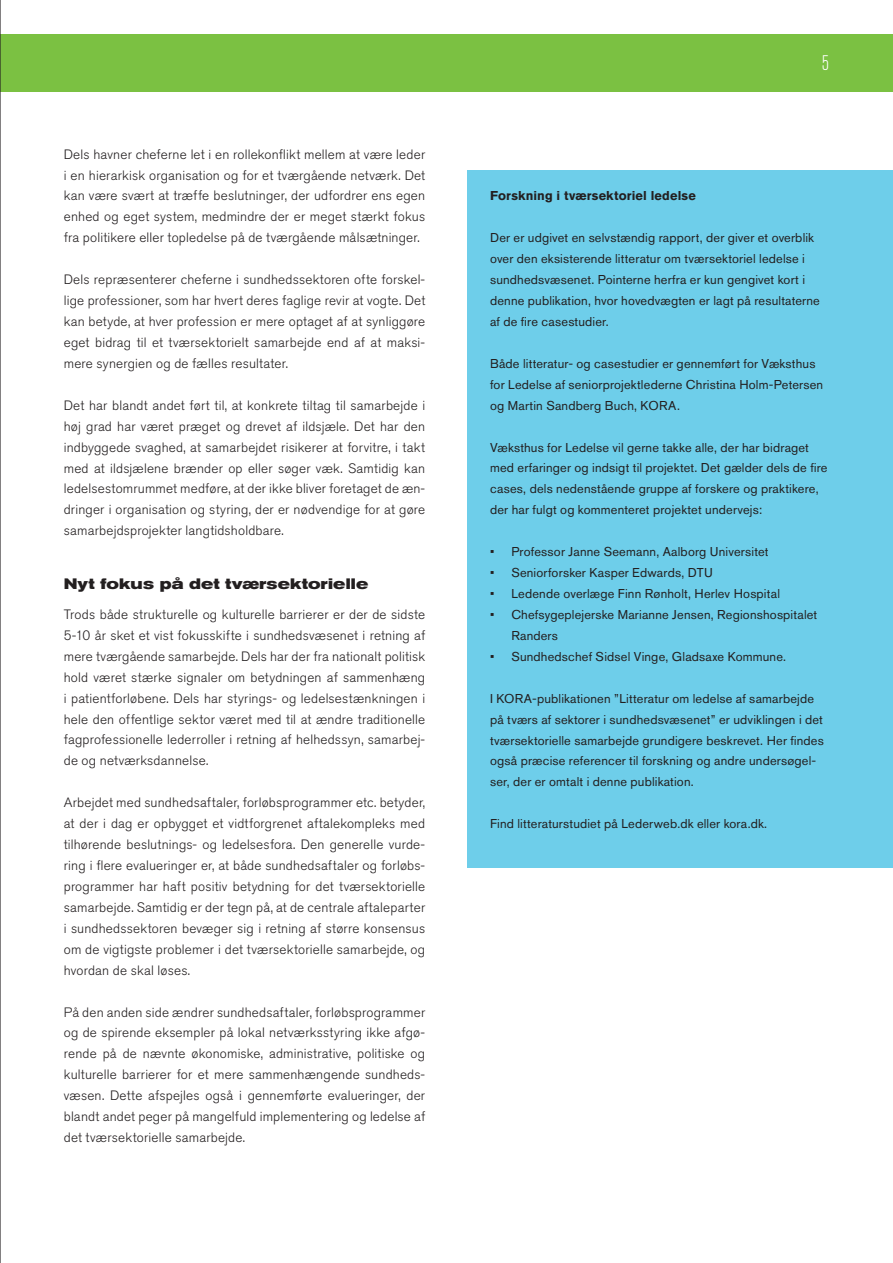
<style>
.page{position:relative;width:893px;height:1263px;background:#fff}
.page>*{position:absolute;margin:0;border:0;box-sizing:border-box;transform-origin:0 0}
.t1{font:300 condensed 21px "Akzidenz Grotesk BE";color:#fff}
.t2{font:700 expanded 15px "Akzidenz Grotesk BE";letter-spacing:.015em;color:#231f20}
.t3{font:300 13.5px/20.9px "Akzidenz Grotesk BE";letter-spacing:.015em;color:#231f20;text-align:justify}
.t4{font:12.75px/20.9px "Akzidenz Grotesk BE";letter-spacing:.015em;color:#231f20}
.t5{font:700 12.75px "Akzidenz Grotesk BE";letter-spacing:.015em;color:#231f20}
</style>
<div class="page">
<div style="left:468px;top:170px;width:425px;height:697px;background:#6eceea"></div>
<div style="left:0;top:34px;width:893px;height:57px;background:#7bc142"></div>
<hr style="left:0;top:0;width:1px;height:1263px;background:#231f20">
<p class="t3" style="left:64px;top:144px;width:363px">Dels havner cheferne let i en rollekonflikt mellem at være leder i en hierarkisk organisation og for et tværgående netværk. Det kan være svært at træffe beslutninger, der udfordrer ens egen enhed og eget system, medmindre der er meget stærkt fokus fra politikere eller topledelse på de tværgående målsætninger.</p>
<p class="t3" style="left:64px;top:269px;width:363px">Dels repræsenterer cheferne i sundhedssektoren ofte forskel&shy;lige professioner, som har hvert deres faglige revir at vogte. Det kan betyde, at hver profession er mere optaget af at synliggøre eget bidrag til et tværsektorielt samarbejde end af at maksi&shy;mere synergien og de fælles resultater.</p>
<p class="t3" style="left:64px;top:395px;width:363px">Det har blandt andet ført til, at konkrete tiltag til samarbejde i høj grad har været præget og drevet af ildsjæle. Det har den indbyggede svaghed, at samarbejdet risikerer at forvitre, i takt med at ildsjælene brænder op eller søger væk. Samtidig kan ledelsestomrummet medføre, at der ikke bliver foretaget de æn&shy;dringer i organisation og styring, der er nødvendige for at gøre samarbejdsprojekter langtidsholdbare.</p>
<p class="t2" style="left:64px;top:575px;width:306px">Nyt fokus på det tværsektorielle</p>
<p class="t3" style="left:64px;top:604px;width:363px">Trods både strukturelle og kulturelle barrierer er der de sidste 5-10 år sket et vist fokusskifte i sundhedsvæsenet i retning af mere tværgående samarbejde. Dels har der fra nationalt politisk hold været stærke signaler om betydningen af sammenhæng i patientforløbene. Dels har styrings- og ledelsestænkningen i hele den offentlige sektor været med til at ændre traditionelle fagprofessionelle lederroller i retning af helhedssyn, samarbej&shy;de og netværksdannelse.</p>
<p class="t3" style="left:64px;top:792px;width:363px">Arbejdet med sundhedsaftaler, forløbsprogrammer etc. betyder, at der i dag er opbygget et vidtforgrenet aftalekompleks med tilhørende beslutnings- og ledelsesfora. Den generelle vurde&shy;ring i flere evalueringer er, at både sundhedsaftaler og forløbs&shy;programmer har haft positiv betydning for det tværsektorielle samarbejde. Samtidig er der tegn på, at de centrale aftaleparter i sundhedssektoren bevæger sig i retning af større konsensus om de vigtigste problemer i det tværsektorielle samarbejde, og hvordan de skal løses.</p>
<p class="t3" style="left:64px;top:1002px;width:363px">På den anden side ændrer sundhedsaftaler, forløbsprogrammer og de spirende eksempler på lokal netværksstyring ikke afgø&shy;rende på de nævnte økonomiske, administrative, politiske og kulturelle barrierer for et mere sammenhængende sundheds&shy;væsen. Dette afspejles også i gennemførte evalueringer, der blandt andet peger på mangelfuld implementering og ledelse af det tværsektorielle samarbejde.</p>
<h1 class="t1" style="left:822px;top:52px;width:9px">5</h1>
<p class="t5" style="left:490px;top:189px;width:207px">Forskning i tværsektoriel ledelse</p>
<p class="t4" style="left:490px;top:227px;width:331px">Der er udgivet en selvstændig rapport, der giver et overblik over den eksisterende litteratur om tværsektoriel ledelse i sundhedsvæsenet. Pointerne herfra er kun gengivet kort i denne publikation, hvor hovedvægten er lagt på resultaterne af de fire casestudier.</p>
<p class="t4" style="left:490px;top:353px;width:335px">Både litteratur- og casestudier er gennemført for Væksthus for Ledelse af seniorprojektlederne Christina Holm-Petersen og Martin Sandberg Buch, KORA.</p>
<p class="t4" style="left:490px;top:437px;width:339px">Væksthus for Ledelse vil gerne takke alle, der har bidraget med erfaringer og indsigt til projektet. Det gælder dels de fire cases, dels nedenstående gruppe af forskere og praktikere, der har fulgt og kommenteret projektet undervejs:</p>
<p class="t4" style="left:490px;top:541px;width:280px">• Professor Janne Seemann, Aalborg Universitet</p>
<p class="t4" style="left:490px;top:562px;width:224px">• Seniorforsker Kasper Edwards, DTU</p>
<p class="t4" style="left:490px;top:583px;width:291px">• Ledende overlæge Finn Rønholt, Herlev Hospital</p>
<p class="t4" style="left:511px;top:604px;width:307px;text-indent:-21px">• Chefsygeplejerske Marianne Jensen, Regionshospitalet<br>Randers</p>
<p class="t4" style="left:490px;top:646px;width:297px">• Sundhedschef Sidsel Vinge, Gladsaxe Kommune.</p>
<p class="t4" style="left:490px;top:688px;width:335px">I KORA-publikationen ”Litteratur om ledelse af samarbejde på tværs af sektorer i sundhedsvæsenet” er udviklingen i det tværsektorielle samarbejde grundigere beskrevet. Her findes også præcise referencer til forskning og andre undersøgel&shy;ser, der er omtalt i denne publikation.</p>
<p class="t4" style="left:490px;top:813px;width:279px">Find litteraturstudiet på Lederweb.dk eller kora.dk.</p>
</div>
